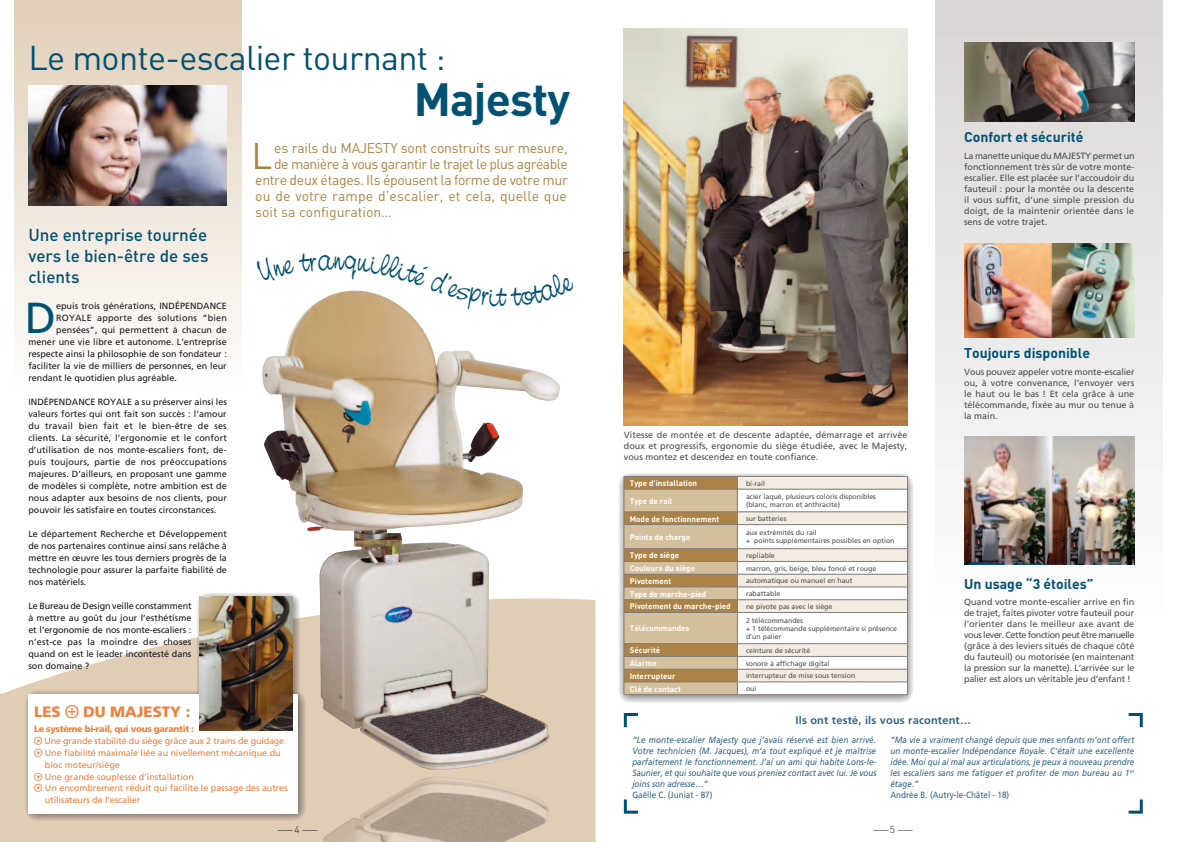
<style>
.page{position:relative;width:1191px;height:842px;background:#fff}
.page>*{position:absolute;margin:0;border:0;box-sizing:border-box;transform-origin:0 0}
.t1{font:700 46px "DIN";letter-spacing:-.02em;color:#005172}
.t2{font:43.4px "Frutiger";color:#005172}
.t3{font:36.5px "DIN";color:#ab8346}
.t4{font:34px "DIN";letter-spacing:-.02em;color:#005172}
.t5{font:500 17px/21px "DIN";color:#005172;text-align:justify}
.t6{font:900 15px "Frutiger";color:#ee813d}
.t7{font:14px "DIN";letter-spacing:-.02em;color:#ab8346}
.t8{font:700 14px "DIN";color:#005172}
.t9{font:14px "DIN";letter-spacing:-.04em;color:#ab8346}
.t10{font:14px "DIN";letter-spacing:.005em;color:#ab8346}
.t11{font:14px "DIN";color:#ab8346}
.t12{font:700 11px "Frutiger";letter-spacing:.015em;color:#336483}
.t13{font:300 10px "DIN";color:#1a171c}
.t14{font:9px/12px "Frutiger";color:#1a171c;text-align:justify}
.t15{font:9px/11px "Frutiger";color:#4c4c4e;text-align:justify}
.t16{font:italic 9px/11px "Frutiger";color:#336483;text-align:justify;scale:.9 1}
.t17{font:9px "Frutiger";letter-spacing:-.01em;color:#ee813d}
.t18{font:9px "Frutiger";color:#336483;scale:.9 1}
.t19{font:900 9px "Frutiger";letter-spacing:-.04em;color:#ee813d}
.t20{font:9px "Frutiger";letter-spacing:.025em;color:#1a171c}
.t21{font:700 8px "DIN";color:#fff}
.t22{font:7px/8px "Frutiger";color:#4c4c4e}
.s1{font-family:"Bienvenue Picto";font-weight:400}
.s2{font-family:"Bienvenue Picto"}
</style>
<div class="page">
<div style="left:14px;top:0;width:227px;height:397px;background:linear-gradient(to bottom,#e1cfb8,#fff)"></div>
<svg style="left:0;top:598px;width:595px;height:244px;fill:#dfcdb5"></svg>
<img style="left:28px;top:85px;width:199px;height:121px">
<img style="left:262px;top:334px;width:287px;height:436px">
<img style="left:323px;top:777px;width:226px;height:65px">
<div style="left:935px;top:0;width:227px;height:638px;background:linear-gradient(to bottom,#d8d5d4,#fefeff)"></div>
<img style="left:624px;top:28px;width:283px;height:397px">
<img style="left:964px;top:43px;width:170px;height:79px">
<img style="left:964px;top:244px;width:170px;height:93px">
<img style="left:964px;top:437px;width:170px;height:127px">
<div style="left:192px;top:589px;width:112px;height:152px;background:#1a171c;opacity:.55"></div>
<svg style="left:1128px;top:713px;width:15px;height:15px"></svg>
<svg style="left:1128px;top:799px;width:15px;height:15px"></svg>
<svg style="left:623px;top:713px;width:15px;height:15px"></svg>
<svg style="left:623px;top:799px;width:15px;height:15px"></svg>
<div style="left:614px;top:470px;width:303px;height:237px;background:#1a171c;opacity:.55"></div>
<svg style="left:624px;top:476px;width:284px;height:219px"></svg>
<hr style="left:624px;top:694px;width:113px;height:1px;background:#847c78">
<hr style="left:737px;top:694px;width:170px;height:1px;background:#847c78">
<div style="left:21px;top:687px;width:288px;height:138px;background:#1a171c;opacity:.55"></div>
<div style="left:28px;top:694px;width:270px;height:120px;background:#fff"></div>
<img style="left:200px;top:597px;width:92px;height:133px">
<svg style="left:241px;top:244px;width:185px;height:90px"></svg>
<h3 class="t4" style="left:28px;top:37px;width:418px">Le monte-escalier tournant :</h3>
<h1 class="t1" style="left:414px;top:69px;width:158px">Majesty</h1>
<h3 class="t3" style="left:251px;top:133px;width:22px">L</h3>
<h3 class="t7" style="left:274px;top:139px;width:295px">es rails du MAJESTY sont construits sur mesure,</h3>
<h3 class="t9" style="left:274px;top:155px;width:295px">de manière à vous garantir le trajet le plus agréable</h3>
<h3 class="t7" style="left:255px;top:171px;width:314px">entre deux étages. Ils épousent la forme de votre mur</h3>
<h3 class="t10" style="left:255px;top:187px;width:313px">ou de votre rampe d’escalier, et cela, quelle que</h3>
<h3 class="t11" style="left:255px;top:203px;width:138px">soit sa configuration…</h3>
<h3 class="t5" style="left:28px;top:224px;width:182px">Une entreprise tournée vers le bien-être de ses clients</h3>
<h2 class="t2" style="left:25px;top:292px;width:33px">D</h2>
<p class="t14" style="left:56px;top:300px;width:172px">epuis trois générations, INDÉPENDANCE</p>
<p class="t20" style="left:56px;top:312px;width:172px">ROYALE apporte des solutions “bien</p>
<p class="t14" style="left:56px;top:324px;width:172px">pensées”, qui permettent à chacun de</p>
<p class="t14" style="left:28px;top:336px;width:200px">mener une vie libre et autonome. L’entreprise</p>
<p class="t14" style="left:28px;top:348px;width:200px">respecte ainsi la philosophie de son fondateur :</p>
<p class="t14" style="left:28px;top:360px;width:200px">faciliter la vie de milliers de personnes, en leur</p>
<p class="t14" style="left:28px;top:372px;width:150px">rendant le quotidien plus agréable.</p>
<p class="t14" style="left:28px;top:396px;width:200px">INDÉPENDANCE ROYALE a su préserver ainsi les valeurs fortes qui ont fait son succès : l’amour du travail bien fait et le bien-être de ses clients. La sécurité, l’ergonomie et le confort d’utilisation de nos monte-escaliers font, de&shy;puis toujours, partie de nos préoccupations majeures. D’ailleurs, en proposant une gamme de modèles si complète, notre ambition est de nous adapter aux besoins de nos clients, pour pouvoir les satisfaire en toutes circonstances.</p>
<p class="t14" style="left:28px;top:528px;width:200px">Le département Recherche et Développement de nos partenaires continue ainsi sans relâche à mettre en œuvre les tous derniers progrès de la technologie pour assurer la parfaite fiabilité de nos matériels.</p>
<p class="t14" style="left:28px;top:600px;width:165px">Le Bureau de Design veille constamment à mettre au goût du jour l’esthétisme et l’ergonomie de nos monte-escaliers : n’est-ce pas la moindre des choses quand on est le leader incontesté dans son domaine ?</p>
<h3 class="t6" style="left:34px;top:702px;width:158px">LES <span class="s1">A</span> DU MAJESTY :</h3>
<p class="t19" style="left:34px;top:723px;width:161px">Le système bi-rail, qui vous garantit :</p>
<p class="t17" style="left:34px;top:735px;width:252px"><span class="s2">S</span> Une grande stabilité du siège grâce aux 2 trains de guidage</p>
<p class="t17" style="left:34px;top:747px;width:248px"><span class="s2">S</span> Une fiabilité maximale liée au nivellement mécanique du</p>
<p class="t17" style="left:45px;top:759px;width:77px">bloc moteur/siège</p>
<p class="t17" style="left:34px;top:771px;width:161px"><span class="s2">S</span> Une grande souplesse d’installation</p>
<p class="t17" style="left:34px;top:783px;width:255px"><span class="s2">S</span> Un encombrement réduit qui facilite le passage des autres</p>
<p class="t17" style="left:45px;top:795px;width:97px">utilisateurs de l’escalier</p>
<h3 class="t8" style="left:964px;top:128px;width:121px">Confort et sécurité</h3>
<p class="t15" style="left:964px;top:150px;width:172px">La manette unique du MAJESTY permet un fonctionnement très sûr de votre monte&shy;escalier. Elle est placée sur l’accoudoir du fauteuil : pour la montée ou la descente il vous suffit, d’une simple pression du doigt, de la maintenir orientée dans le sens de votre trajet.</p>
<p class="t15" style="left:624px;top:429px;width:285px">Vitesse de montée et de descente adaptée, démarrage et arrivée doux et progressifs, ergonomie du siège étudiée, avec le Majesty, vous montez et descendez en toute confiance.</p>
<p class="t21" style="left:630px;top:478px;width:69px">Type d’installation</p>
<p class="t22" style="left:746px;top:479px;width:21px">bi-rail</p>
<p class="t21" style="left:630px;top:496px;width:44px">Type de rail</p>
<p class="t22" style="left:746px;top:493px;width:131px">acier laqué, plusieurs coloris disponibles (blanc, marron et anthracite)</p>
<p class="t21" style="left:630px;top:513px;width:91px">Mode de fonctionnement</p>
<p class="t22" style="left:746px;top:514px;width:42px">sur batteries</p>
<p class="t21" style="left:630px;top:532px;width:62px">Points de charge</p>
<p class="t22" style="left:746px;top:529px;width:150px">aux extrémités du rail<br>+ points supplémentaires possibles en option</p>
<p class="t21" style="left:630px;top:550px;width:51px">Type de siège</p>
<p class="t22" style="left:746px;top:551px;width:30px">repliable</p>
<p class="t21" style="left:630px;top:563px;width:67px">Couleurs du siège</p>
<p class="t22" style="left:746px;top:564px;width:132px">marron, gris, beige, bleu foncé et rouge</p>
<p class="t21" style="left:630px;top:576px;width:43px">Pivotement</p>
<p class="t22" style="left:746px;top:577px;width:108px">automatique ou manuel en haut</p>
<p class="t21" style="left:630px;top:588px;width:78px">Type de marche-pied</p>
<p class="t22" style="left:746px;top:590px;width:36px">rabattable</p>
<p class="t21" style="left:630px;top:601px;width:102px">Pivotement du marche-pied</p>
<p class="t22" style="left:746px;top:602px;width:88px">ne pivote pas avec le siège</p>
<p class="t21" style="left:630px;top:623px;width:61px">Télécommandes</p>
<p class="t22" style="left:746px;top:616px;width:152px">2 télécommandes<br>+ 1 télécommande supplémentaire si présence d’un palier</p>
<p class="t21" style="left:630px;top:645px;width:32px">Sécurité</p>
<p class="t22" style="left:746px;top:646px;width:66px">ceinture de sécurité</p>
<p class="t21" style="left:630px;top:658px;width:29px">Alarme</p>
<p class="t22" style="left:746px;top:659px;width:85px">sonore à affichage digital</p>
<p class="t21" style="left:630px;top:671px;width:47px">Interrupteur</p>
<p class="t22" style="left:746px;top:672px;width:111px">interrupteur de mise sous tension</p>
<p class="t21" style="left:630px;top:683px;width:53px">Clé de contact</p>
<p class="t22" style="left:746px;top:684px;width:12px">oui</p>
<h3 class="t8" style="left:964px;top:344px;width:127px">Toujours disponible</h3>
<p class="t15" style="left:964px;top:366px;width:172px">Vous pouvez appeler votre monte-escalier ou, à votre convenance, l’envoyer vers le haut ou le bas ! Et cela grâce à une télécommande, fixée au mur ou tenue à la main.</p>
<h3 class="t8" style="left:964px;top:575px;width:131px">Un usage “3 étoiles”</h3>
<p class="t15" style="left:964px;top:597px;width:172px">Quand votre monte-escalier arrive en fin de trajet, faites pivoter votre fauteuil pour l’orienter dans le meilleur axe avant de vous lever. Cette fonction peut être manuelle (grâce à des leviers situés de chaque côté du fauteuil) ou motorisée (en maintenant la pression sur la manette). L’arrivée sur le palier est alors un véritable jeu d’enfant !</p>
<p class="t12" style="left:795px;top:714px;width:177px">Ils ont testé, ils vous racontent…</p>
<p class="t16" style="left:632px;top:734px;width:273px">“Le monte-escalier Majesty que j’avais réservé est bien arrivé.<br>Votre technicien (M. Jacques), m’a tout expliqué et je maîtrise parfaitement le fonctionnement. J’ai un ami qui habite Lons-le-Saunier, et qui souhaite que vous preniez contact avec lui. Je vous joins son adresse…”</p>
<p class="t18" style="left:632px;top:790px;width:91px">Gaëlle C. (Juniat - 87)</p>
<p class="t16" style="left:890px;top:734px;width:272px">“Ma vie a vraiment changé depuis que mes enfants m’ont offert un monte-escalier Indépendance Royale. C’était une excellente idée. Moi qui ai mal aux articulations, je peux à nouveau prendre les escaliers sans me fatiguer et profiter de mon bureau au 1<sup>er </sup>étage.”</p>
<p class="t18" style="left:890px;top:790px;width:134px">Andrée B. (Autry-le-Châtel - 18)</p>
<p class="t13" style="left:277px;top:823px;width:43px">------4 ------</p>
<p class="t13" style="left:872px;top:823px;width:43px">------5 ------</p>
</div>
